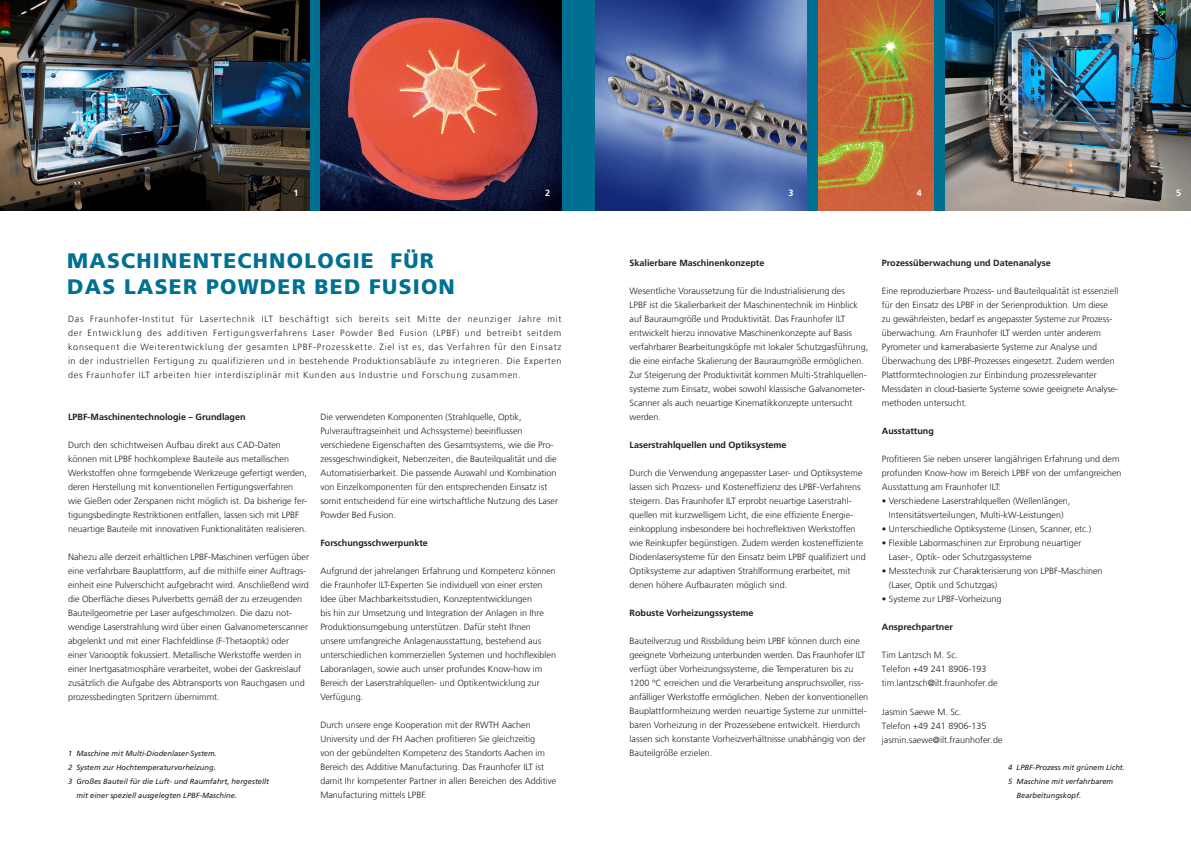
<style>
.page{position:relative;width:1191px;height:842px;background:#fff}
.page>*{position:absolute;margin:0;border:0;box-sizing:border-box;transform-origin:0 0}
.t1{font:900 21px/26px "Frutiger LT Com";letter-spacing:.06em;color:#007092}
.t2{font:300 9px/14px "Frutiger LT Com";color:#231f20}
.t3{font:700 9px "Frutiger LT Com";color:#231f20}
.t4{font:700 9px "Frutiger LT Com";color:#fff}
.t5{font:italic 7.5px "Frutiger LT Com";color:#231f20}
</style>
<div class="page">
<div style="left:0;top:0;width:1191px;height:210px;background:#007092"></div>
<img style="left:819px;top:0;width:114px;height:210px">
<img style="left:320px;top:0;width:241px;height:210px">
<img style="left:0;top:0;width:309px;height:210px">
<img style="left:945px;top:0;width:246px;height:210px">
<img style="left:595px;top:0;width:211px;height:210px">
<p class="t4" style="left:294px;top:188px;width:7px">1</p>
<p class="t4" style="left:545px;top:188px;width:7px">2</p>
<p class="t4" style="left:788px;top:188px;width:7px">3</p>
<p class="t4" style="left:917px;top:188px;width:7px">4</p>
<p class="t4" style="left:1176px;top:188px;width:7px">5</p>
<h1 class="t1" style="left:67px;top:247px;width:389px">MASCHINENTECHNOLOGIE FÜR<br>DAS LASER POWDER BED FUSION</h1>
<p class="t2" style="left:68px;top:312px;width:495px;text-align:justify">Das Fraunhofer-Institut für Lasertechnik ILT beschäftigt sich bereits seit Mitte der neunziger Jahre mit der Entwicklung des additiven Fertigungsverfahrens Laser Powder Bed Fusion (LPBF) und betreibt seitdem konsequent die Weiterentwicklung der gesamten LPBF-Prozesskette. Ziel ist es, das Verfahren für den Einsatz in der industriellen Fertigung zu qualifizieren und in bestehende Produktionsabläufe zu integrieren. Die Experten des Fraunhofer ILT arbeiten hier interdisziplinär mit Kunden aus Industrie und Forschung zusammen.</p>
<p class="t3" style="left:68px;top:412px;width:179px">LPBF-Maschinentechnologie – Grundlagen</p>
<p class="t2" style="left:68px;top:438px;width:241px">Durch den schichtweisen Aufbau direkt aus CAD-Daten können mit LPBF hochkomplexe Bauteile aus metallischen Werkstoffen ohne formgebende Werkzeuge gefertigt werden, deren Herstellung mit konventionellen Fertigungsverfahren wie Gießen oder Zerspanen nicht möglich ist. Da bisherige fer&shy;tigungsbedingte Restriktionen entfallen, lassen sich mit LPBF neuartige Bauteile mit innovativen Funktionalitäten realisieren.</p>
<p class="t2" style="left:68px;top:550px;width:242px">Nahezu alle derzeit erhältlichen LPBF-Maschinen verfügen über eine verfahrbare Bauplattform, auf die mithilfe einer Auftrags&shy;einheit eine Pulverschicht aufgebracht wird. Anschließend wird die Oberfläche dieses Pulverbetts gemäß der zu erzeugenden Bauteilgeometrie per Laser aufgeschmolzen. Die dazu not&shy;wendige Laserstrahlung wird über einen Galvanometerscanner abgelenkt und mit einer Flachfeldlinse (F-Thetaoptik) oder einer Variooptik fokussiert. Metallische Werkstoffe werden in einer Inertgasatmosphäre verarbeitet, wobei der Gaskreislauf zusätzlich die Aufgabe des Abtransports von Rauchgasen und prozessbedingten Spritzern übernimmt.</p>
<p class="t2" style="left:320px;top:410px;width:239px">Die verwendeten Komponenten (Strahlquelle, Optik, Pulverauftragseinheit und Achssysteme) beeinflussen verschiedene Eigenschaften des Gesamtsystems, wie die Pro&shy;zessgeschwindigkeit, Nebenzeiten, die Bauteilqualität und die Automatisierbarkeit. Die passende Auswahl und Kombination von Einzelkomponenten für den entsprechenden Einsatz ist somit entscheidend für eine wirtschaftliche Nutzung des Laser Powder Bed Fusion.</p>
<p class="t3" style="left:320px;top:538px;width:109px">Forschungsschwerpunkte</p>
<p class="t2" style="left:320px;top:564px;width:237px">Aufgrund der jahrelangen Erfahrung und Kompetenz können die Fraunhofer ILT-Experten Sie individuell von einer ersten Idee über Machbarkeitsstudien, Konzeptentwicklungen<br>bis hin zur Umsetzung und Integration der Anlagen in Ihre Produktionsumgebung unterstützen. Dafür steht Ihnen unsere umfangreiche Anlagenausstattung, bestehend aus unterschiedlichen kommerziellen Systemen und hochflexiblen Laboranlagen, sowie auch unser profundes Know-how im Bereich der Laserstrahlquellen- und Optikentwicklung zur Verfügung.</p>
<p class="t2" style="left:320px;top:718px;width:237px">Durch unsere enge Kooperation mit der RWTH Aachen University und der FH Aachen profitieren Sie gleichzeitig<br>von der gebündelten Kompetenz des Standorts Aachen im Bereich des Additive Manufacturing. Das Fraunhofer ILT ist damit Ihr kompetenter Partner in allen Bereichen des Additive Manufacturing mittels LPBF.</p>
<p class="t5" style="left:68px;top:749px;width:150px">1 Maschine mit Multi-Diodenlaser-System.</p>
<p class="t5" style="left:68px;top:763px;width:149px">2 System zur Hochtemperaturvorheizung.</p>
<p class="t5" style="left:68px;top:777px;width:203px">3 Großes Bauteil für die Luft- und Raumfahrt, hergestellt</p>
<p class="t5" style="left:77px;top:791px;width:162px">mit einer speziell ausgelegten LPBF-Maschine.</p>
<p class="t3" style="left:629px;top:258px;width:136px">Skalierbare Maschinenkonzepte</p>
<p class="t2" style="left:629px;top:284px;width:240px">Wesentliche Voraussetzung für die Industrialisierung des<br>LPBF ist die Skalierbarkeit der Maschinentechnik im Hinblick auf Bauraumgröße und Produktivität. Das Fraunhofer ILT entwickelt hierzu innovative Maschinenkonzepte auf Basis verfahrbarer Bearbeitungsköpfe mit lokaler Schutzgasführung, die eine einfache Skalierung der Bauraumgröße ermöglichen.<br>Zur Steigerung der Produktivität kommen Multi-Strahlquellen&shy;systeme zum Einsatz, wobei sowohl klassische Galvanometer-Scanner als auch neuartige Kinematikkonzepte untersucht werden.</p>
<p class="t3" style="left:629px;top:440px;width:159px">Laserstrahlquellen und Optiksysteme</p>
<p class="t2" style="left:629px;top:466px;width:238px">Durch die Verwendung angepasster Laser- und Optiksysteme lassen sich Prozess- und Kosteneffizienz des LPBF-Verfahrens steigern. Das Fraunhofer ILT erprobt neuartige Laserstrahl&shy;quellen mit kurzwelligem Licht, die eine effiziente Energie&shy;einkopplung insbesondere bei hochreflektiven Werkstoffen wie Reinkupfer begünstigen. Zudem werden kosteneffiziente Diodenlasersysteme für den Einsatz beim LPBF qualifiziert und Optiksysteme zur adaptiven Strahlformung erarbeitet, mit denen höhere Aufbauraten möglich sind.</p>
<p class="t3" style="left:629px;top:608px;width:126px">Robuste Vorheizungssysteme</p>
<p class="t2" style="left:629px;top:634px;width:240px">Bauteilverzug und Rissbildung beim LPBF können durch eine geeignete Vorheizung unterbunden werden. Das Fraunhofer ILT verfügt über Vorheizungssysteme, die Temperaturen bis zu 1200 °C erreichen und die Verarbeitung anspruchsvoller, riss&shy;anfälliger Werkstoffe ermöglichen. Neben der konventionellen Bauplattformheizung werden neuartige Systeme zur unmittel&shy;baren Vorheizung in der Prozessebene entwickelt. Hierdurch lassen sich konstante Vorheizverhältnisse unabhängig von der Bauteilgröße erzielen.</p>
<p class="t3" style="left:882px;top:258px;width:170px">Prozessüberwachung und Datenanalyse</p>
<p class="t2" style="left:882px;top:284px;width:238px">Eine reproduzierbare Prozess- und Bauteilqualität ist essenziell für den Einsatz des LPBF in der Serienproduktion. Um diese zu gewährleisten, bedarf es angepasster Systeme zur Prozess&shy;überwachung. Am Fraunhofer ILT werden unter anderem Pyrometer und kamerabasierte Systeme zur Analyse und Überwachung des LPBF-Prozesses eingesetzt. Zudem werden Plattformtechnologien zur Einbindung prozessrelevanter Messdaten in cloud-basierte Systeme sowie geeignete Analyse&shy;methoden untersucht.</p>
<p class="t3" style="left:882px;top:426px;width:53px">Ausstattung</p>
<p class="t2" style="left:882px;top:452px;width:241px">Profitieren Sie neben unserer langjährigen Erfahrung und dem profunden Know-how im Bereich LPBF von der umfangreichen<br>Ausstattung am Fraunhofer ILT:</p>
<p class="t2" style="left:882px;top:494px;width:190px;text-align:center">• Verschiedene Laserstrahlquellen (Wellenlängen,<br>Intensitätsverteilungen, Multi-kW-Leistungen)</p>
<p class="t2" style="left:882px;top:522px;width:211px">• Unterschiedliche Optiksysteme (Linsen, Scanner, etc.)</p>
<p class="t2" style="left:889px;top:536px;width:194px;text-indent:-7px">• Flexible Labormaschinen zur Erprobung neuartiger<br>Laser-, Optik- oder Schutzgassysteme</p>
<p class="t2" style="left:889px;top:564px;width:215px;text-indent:-7px">• Messtechnik zur Charakterisierung von LPBF-Maschinen (Laser, Optik und Schutzgas)</p>
<p class="t2" style="left:882px;top:592px;width:121px">• Systeme zur LPBF-Vorheizung</p>
<p class="t3" style="left:882px;top:622px;width:73px">Ansprechpartner</p>
<p class="t2" style="left:882px;top:648px;width:117px">Tim Lantzsch M. Sc.<br>Telefon +49 241 8906-193 tim.lantzsch@ilt.fraunhofer.de</p>
<p class="t2" style="left:882px;top:704px;width:122px">Jasmin Saewe M. Sc.<br>Telefon +49 241 8906-135 jasmin.saewe@ilt.fraunhofer.de</p>
<p class="t5" style="left:1008px;top:763px;width:118px">4 LPBF-Prozess mit grünem Licht.</p>
<p class="t5" style="left:1008px;top:777px;width:107px">5 Maschine mit verfahrbarem</p>
<p class="t5" style="left:1016px;top:791px;width:66px">Bearbeitungskopf.</p>
</div>
